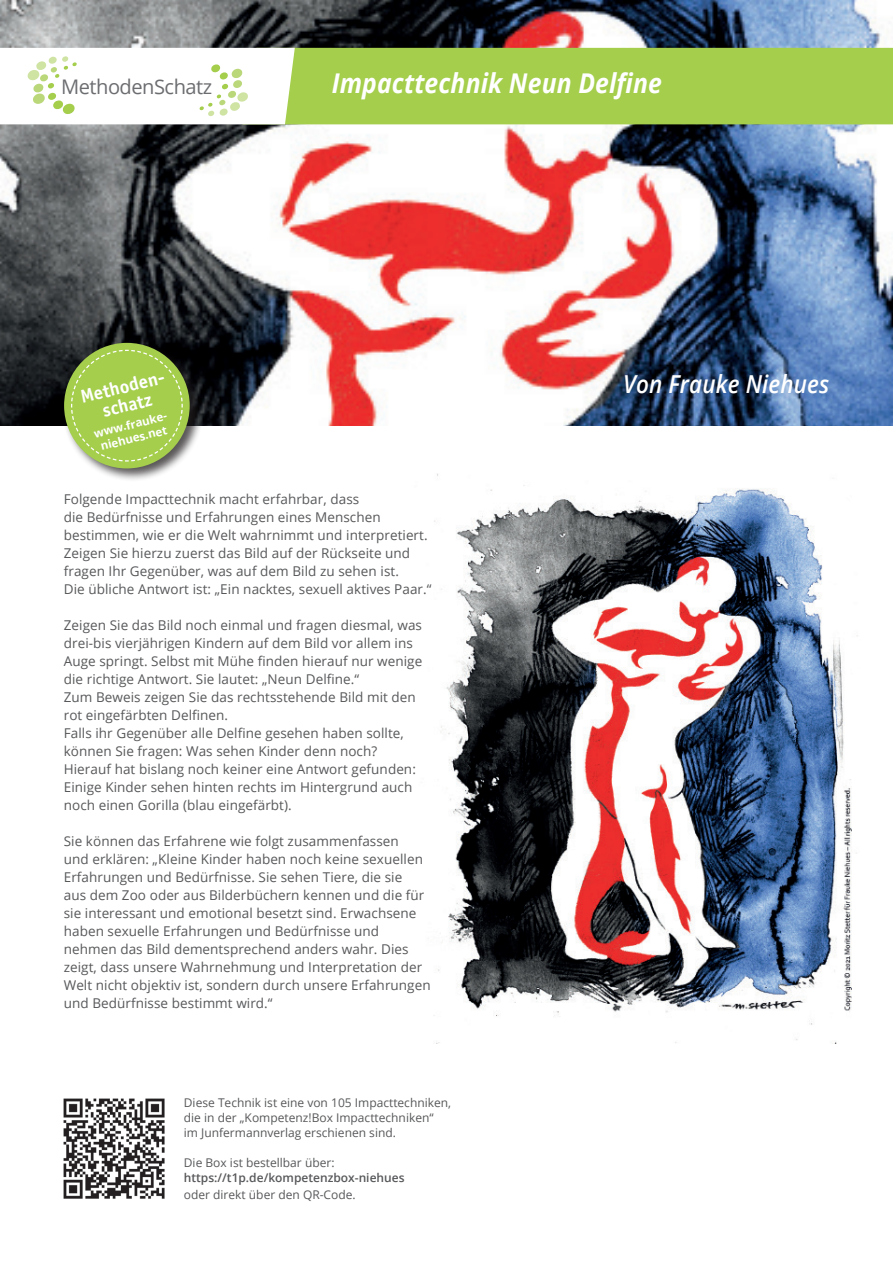
<style>
.page{position:relative;width:893px;height:1263px;background:#fff}
.page>*{position:absolute;margin:0;border:0;box-sizing:border-box;transform-origin:0 0}
.t1{font:italic 700 27.15px "Open Sans";letter-spacing:.005em;color:#fff;scale:.91 1}
.t2{font:italic 600 24.75px "Open Sans";letter-spacing:.005em;color:#fff;scale:.91 1}
.t3{font:20.1px "Open Sans";letter-spacing:-.025em;color:#6c6d70}
.t4{font:700 18.75px/18.8px "Officina Sans Std";color:#fff;text-align:center}
.t5{font:13.5px/18px "Open Sans";letter-spacing:.005em;color:#57585a}
.t6{font:12px/15px "Open Sans";color:#57585a}
.t7{font:600 12px "Open Sans";color:#57585a}
.t8{font:700 11.55px "Open Sans";color:#fff}
</style>
<div class="page">
<img style="left:416px;top:473px;width:442px;height:571px">
<img style="left:0;top:0;width:893px;height:425px">
<div style="left:62px;top:341px;width:142px;height:141px;background:#231f20;opacity:.75"></div>
<div style="left:64px;top:343px;width:126px;height:125px;background:#a4ce4c;border-radius:50%"></div>
<svg style="left:70px;top:349px;width:113px;height:113px"></svg>
<div style="left:295px;top:48px;width:598px;height:76px;background:#a4ce4c"></div>
<svg style="left:0;top:48px;width:295px;height:76px"></svg>
<img style="left:63px;top:1098px;width:102px;height:101px">
<p class="t3" style="left:61px;top:73px;width:153px">MethodenSchatz</p>
<p class="t4" style="left:79px;top:388px;width:90px;rotate:-14deg">Methoden&shy;schatz</p>
<p class="t8" style="left:92px;top:426px;width:78px;rotate:-14deg">www.frauke-</p>
<p class="t8" style="left:99px;top:438px;width:70px;rotate:-14deg">niehues.net</p>
<p class="t1" style="left:332px;top:64px;width:364px">Impacttechnik Neun Delfine</p>
<p class="t2" style="left:623px;top:367px;width:228px">Von Frauke Niehues</p>
<p class="t5" style="left:64px;top:490px;width:365px">Folgende Impacttechnik macht erfahrbar, dass<br>die Bedürfnisse und Erfahrungen eines Menschen bestimmen, wie er die Welt wahrnimmt und interpretiert.<br>Zeigen Sie hierzu zuerst das Bild auf der Rückseite und fragen Ihr Gegenü ber, was auf dem Bild zu sehen ist.</p>
<p class="t5" style="left:64px;top:580px;width:369px">Die ü bliche Antwort ist: „Ein nacktes, sexuell aktives Paar.“</p>
<p class="t5" style="left:64px;top:616px;width:360px">Zeigen Sie das Bild noch einmal und fragen diesmal, was drei-bis vierjährigen Kindern auf dem Bild vor allem ins Auge springt. Selbst mit Mühe finden hierauf nur wenige die richtige Antwort. Sie lautet: „Neun Delfine.“</p>
<p class="t5" style="left:64px;top:688px;width:354px">Zum Beweis zeigen Sie das rechtsstehende Bild mit den rot eingefärbten Delfinen.<br>Falls ihr Gegenüber alle Delfine gesehen haben sollte, können Sie fragen: Was sehen Kinder denn noch?</p>
<p class="t5" style="left:64px;top:760px;width:354px">Hierauf hat bislang noch keiner eine Antwort gefunden:<br>Einige Kinder sehen hinten rechts im Hintergrund auch noch einen Gorilla (blau eingefärbt).</p>
<p class="t5" style="left:64px;top:832px;width:368px">Sie können das Erfahrene wie folgt zusammenfassen<br>und erklären: „Kleine Kinder haben noch keine sexuellen Erfahrungen und Bedü rfnisse. Sie sehen Tiere, die sie<br>aus dem Zoo oder aus Bilderbüchern kennen und die fü r sie interessant und emotional besetzt sind. Erwachsene haben sexuelle Erfahrungen und Bedü rfnisse und nehmen das Bild dementsprechend anders wahr. Dies zeigt, dass unsere Wahrnehmung und Interpretation der Welt nicht objektiv ist, sondern durch unsere Erfahrungen und Bedü rfnisse bestimmt wird.“</p>
<p class="t6" style="left:184px;top:1095px;width:269px">Diese Technik ist eine von 105 Impacttechniken, die in der „Kompetenz!Box Impacttechniken“</p>
<p class="t6" style="left:184px;top:1125px;width:214px">im Junfermannverlag erschienen sind.</p>
<p class="t6" style="left:184px;top:1155px;width:152px">Die Box ist bestellbar über:</p>
<p class="t7" style="left:184px;top:1170px;width:222px">https://t1p.de/kompetenzbox-niehues</p>
<p class="t6" style="left:184px;top:1186px;width:173px">oder direkt über den QR-Code.</p>
</div>
